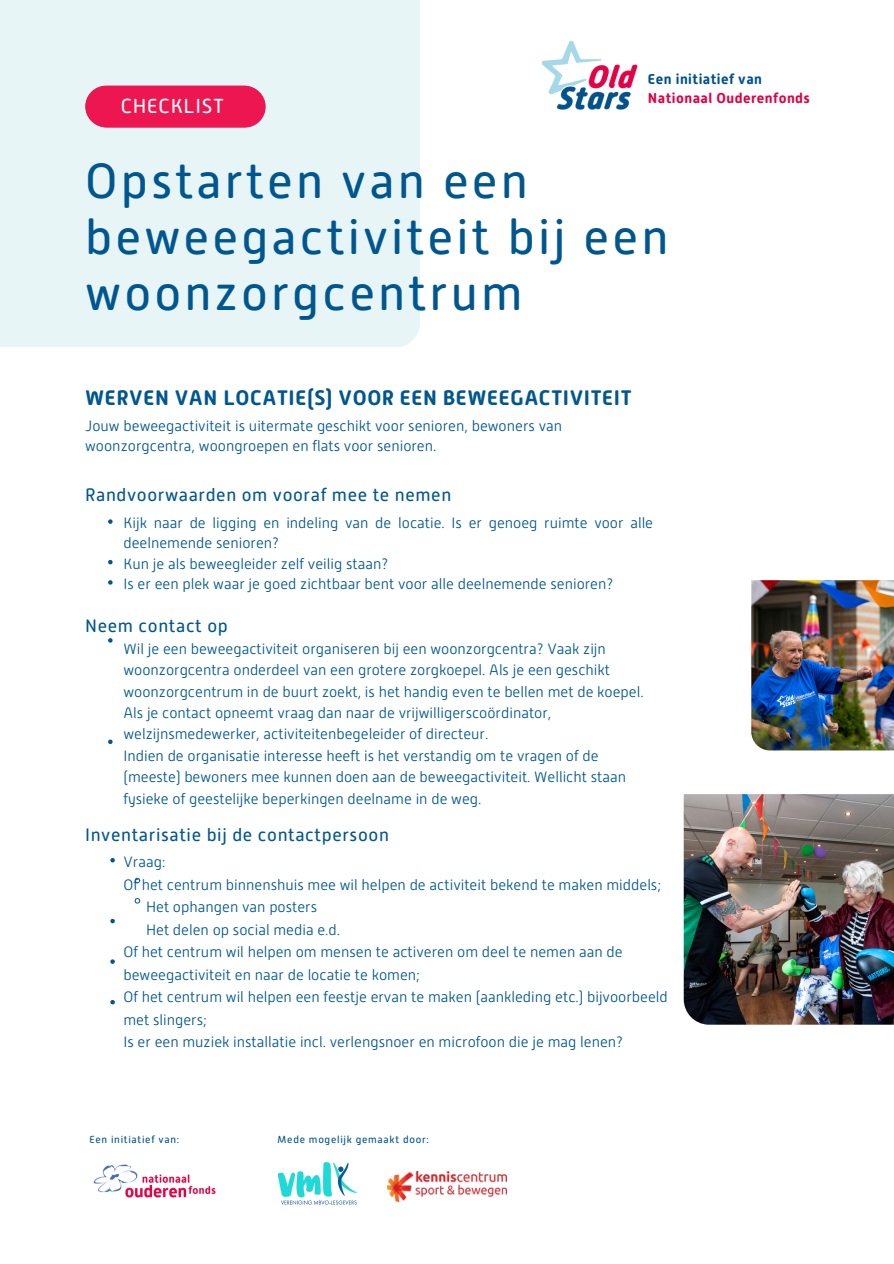
<style>
.page{position:relative;width:894px;height:1264px;background:#fff}
.page>*{position:absolute;margin:0;border:0;box-sizing:border-box;transform-origin:0 0}
.t1{font:49.2px/56.2px "Alwyn New Rounded";letter-spacing:.065em;color:#00578f}
.t2{font:700 21px "Alwyn New Rounded";letter-spacing:.03em;color:#00578f}
.t3{font:20.25px "Alwyn New Rounded";letter-spacing:.035em;color:#fff}
.t4{font:18px "Alwyn New Rounded";letter-spacing:.035em;color:#00578f}
.t5{font:300 15px/21.3px "Alwyn New Rounded";color:#00578f}
.t6{font:700 14.25px "Alwyn New Rounded";letter-spacing:.035em;color:#e40044}
.t7{font:700 14.25px "Alwyn New Rounded";letter-spacing:.035em;color:#01538e}
.t8{font:10.2px "Alwyn New Rounded";letter-spacing:.07em;color:#01538e}
</style>
<div class="page">
<div style="left:0;top:0;width:420px;height:346px;background:#e8f5f7"></div>
<img style="left:751px;top:580px;width:142px;height:170px">
<svg style="left:110px;top:858px;width:5px;height:4px"></svg>
<svg style="left:110px;top:919px;width:5px;height:4px"></svg>
<svg style="left:110px;top:959px;width:5px;height:4px"></svg>
<svg style="left:110px;top:1000px;width:5px;height:4px"></svg>
<svg style="left:108px;top:519px;width:5px;height:5px"></svg>
<svg style="left:108px;top:560px;width:5px;height:4px"></svg>
<svg style="left:108px;top:580px;width:5px;height:4px"></svg>
<svg style="left:108px;top:638px;width:5px;height:4px"></svg>
<svg style="left:108px;top:739px;width:5px;height:5px"></svg>
<svg style="left:134px;top:877px;width:6px;height:6px"></svg>
<svg style="left:134px;top:898px;width:6px;height:5px"></svg>
<img style="left:683px;top:794px;width:210px;height:230px">
<div style="left:86px;top:86px;width:179px;height:41px;background:#ed1651"></div>
<img style="left:541px;top:40px;width:97px;height:70px">
<img style="left:387px;top:1171px;width:119px;height:30px">
<img style="left:93px;top:1164px;width:123px;height:34px">
<img style="left:278px;top:1162px;width:79px;height:43px">
<h3 class="t3" style="left:121px;top:94px;width:105px">CHECKLIST</h3>
<p class="t7" style="left:647px;top:70px;width:116px">Een initiatief van</p>
<p class="t6" style="left:647px;top:90px;width:164px">Nationaal Ouderenfonds</p>
<h1 class="t1" style="left:85px;top:152px;width:584px">Opstarten van een beweegactiviteit bij een woonzorgcentrum</h1>
<h2 class="t2" style="left:85px;top:386px;width:548px">WERVEN VAN LOCATIE(S) VOOR EEN BEWEEGACTIVITEIT</h2>
<p class="t5" style="left:85px;top:415px;width:478px;line-height:20.2px">Jouw beweegactiviteit is uitermate geschikt voor senioren, bewoners van woonzorgcentra, woongroepen en flats voor senioren.</p>
<p class="t4" style="left:85px;top:484px;width:367px">Randvoorwaarden om vooraf mee te nemen</p>
<p class="t5" style="left:123px;top:513px;width:531px;line-height:20.2px">Kijk naar de ligging en indeling van de locatie. Is er genoeg ruimte voor alle deelnemende senioren?<br>Kun je als beweegleider zelf veilig staan?<br>Is er een plek waar je goed zichtbaar bent voor alle deelnemende senioren?</p>
<p class="t4" style="left:85px;top:615px;width:144px">Neem contact op</p>
<p class="t5" style="left:123px;top:638px;width:521px">Wil je een beweegactiviteit organiseren bij een woonzorgcentra? Vaak zijn woonzorgcentra onderdeel van een grotere zorgkoepel. Als je een geschikt woonzorgcentrum in de buurt zoekt, is het handig even te bellen met de koepel.<br>Als je contact opneemt vraag dan naar de vrijwilligerscoördinator, welzijnsmedewerker, activiteitenbegeleider of directeur.<br>Indien de organisatie interesse heeft is het verstandig om te vragen of de (meeste) bewoners mee kunnen doen aan de beweegactiviteit. Wellicht staan fysieke of geestelijke beperkingen deelname in de weg.</p>
<p class="t4" style="left:85px;top:824px;width:305px">Inventarisatie bij de contactpersoon</p>
<p class="t5" style="left:123px;top:851px;width:43px">Vraag:</p>
<p class="t5" style="left:123px;top:873px;width:539px">Of het centrum binnenshuis mee wil helpen de activiteit bekend te maken middels;</p>
<p class="t5" style="left:146px;top:896px;width:173px">Het ophangen van posters</p>
<p class="t5" style="left:146px;top:918px;width:195px">Het delen op social media e.d.</p>
<p class="t5" style="left:123px;top:941px;width:500px">Of het centrum wil helpen om mensen te activeren om deel te nemen aan de</p>
<p class="t5" style="left:123px;top:963px;width:298px">beweegactiviteit en naar de locatie te komen;</p>
<p class="t5" style="left:123px;top:986px;width:545px">Of het centrum wil helpen een feestje ervan te maken (aankleding etc.) bijvoorbeeld</p>
<p class="t5" style="left:123px;top:1008px;width:85px">met slingers;</p>
<p class="t5" style="left:123px;top:1031px;width:501px">Is er een muziek installatie incl. verlengsnoer en microfoon die je mag lenen?</p>
<p class="t8" style="left:89px;top:1133px;width:91px">Een initiatief van:</p>
<p class="t8" style="left:277px;top:1133px;width:153px">Mede mogelijk gemaakt door:</p>
</div>
